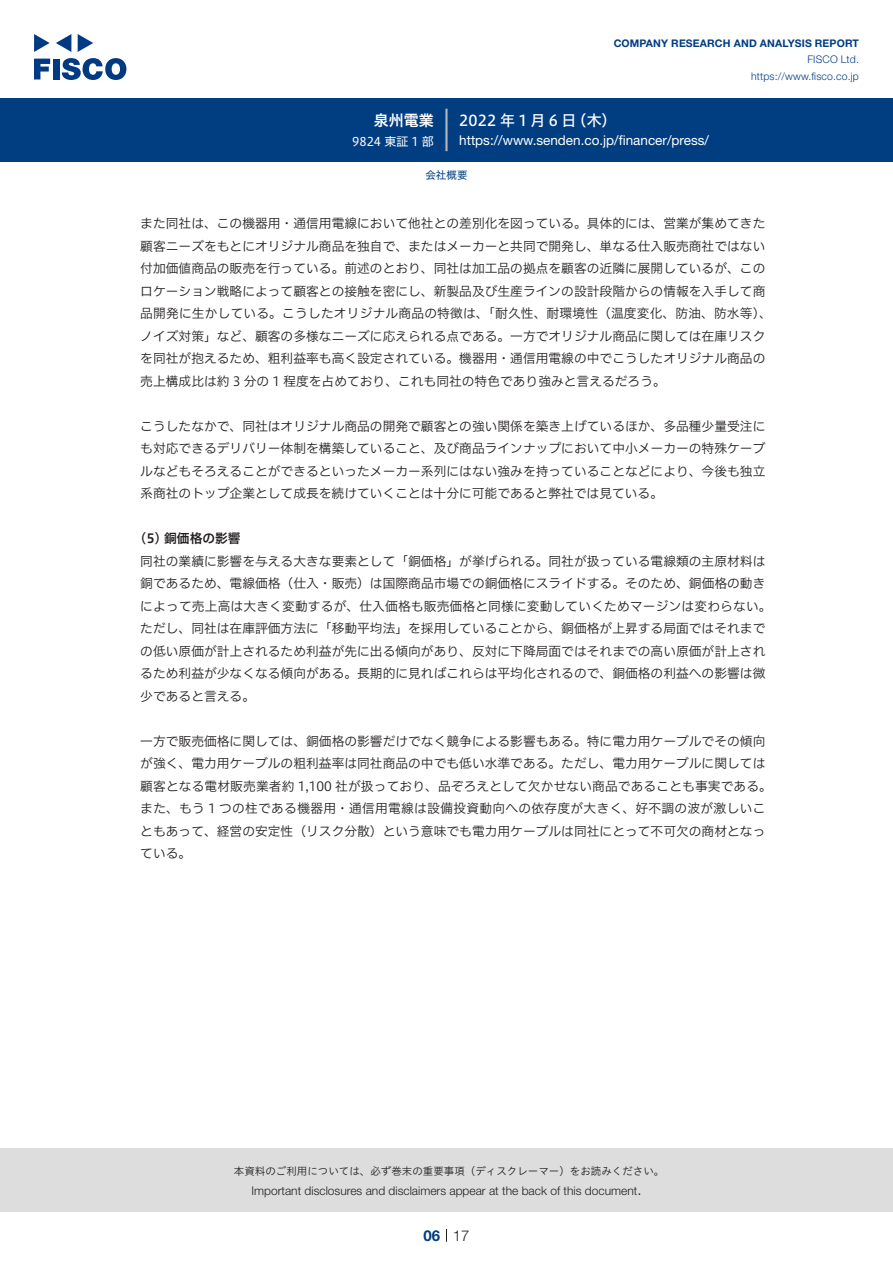
<style>
.page{position:relative;width:893px;height:1263px;background:#fff}
.page>*{position:absolute;margin:0;border:0;box-sizing:border-box;transform-origin:0 0}
.t1{font:15px "Hiragino UD Sans F Std N W5";letter-spacing:.21em;color:#fff}
.t2{font:15px "Hiragino UD Sans F Std N W6";color:#fff}
.t3{font:300 15px "Helvetica Neue LT Std";color:#231f20}
.t4{font:700 15px "Helvetica Neue LT Std";color:#003d81}
.t5{font:13.5px "Helvetica Neue LT Std";color:#fff}
.t6{font:12.75px/22.5px "Hiragino UD Sans F Std N W3";color:#231f20}
.t7{font:12.75px "Hiragino UD Sans F Std N W6";color:#231f20}
.t8{font:300 12px "Helvetica Neue LT Std";color:#231f20}
.t9{font:12px "Hiragino UD Sans F Std N W4";color:#fff}
.t10{font:10.5px "Hiragino UD Sans Std W3";color:#231f20}
.t11{font:700 10.5px "Helvetica Neue LT Std";letter-spacing:.015em;color:#003d81}
.t12{font:300 10.5px/16.5px "Helvetica Neue LT Std";letter-spacing:.015em;color:#003d81;text-align:right}
.t13{font:10.5px "Hiragino UD Sans F Std N W4";color:#003d81}
</style>
<div class="page">
<div style="left:0;top:1148px;width:893px;height:64px;background:#ddd"></div>
<svg style="left:34px;top:59px;width:16px;height:20px"></svg>
<div style="left:53px;top:59px;width:6px;height:20px;background:#003a83"></div>
<svg style="left:62px;top:58px;width:64px;height:22px"></svg>
<svg style="left:34px;top:34px;width:16px;height:18px"></svg>
<svg style="left:78px;top:34px;width:15px;height:18px"></svg>
<svg style="left:56px;top:34px;width:15px;height:18px"></svg>
<div style="left:0;top:98px;width:893px;height:64px;background:#003d81"></div>
<hr style="left:445px;top:109px;width:3px;height:42px;background:#b5b5b6">
<svg style="left:446px;top:1229px;width:1px;height:13px"></svg>
<p class="t2" style="left:374px;top:109px;width:62px">泉州電業</p>
<p class="t9" style="left:352px;top:132px;width:83px">9824 東証 1 部</p>
<p class="t11" style="left:614px;top:37px;width:247px">COMPANY RESEARCH AND ANALYSIS REPORT</p>
<p class="t12" style="left:751px;top:51px;width:109px">FISCO Ltd. https://www.fisco.co j p.</p>
<p class="t1" style="left:459px;top:109px;width:119px">2022年1月6日</p>
<p class="t1" style="left:572px;top:109px;width:46px">（木(</p>
<p class="t5" style="left:459px;top:132px;width:251px">https://www.senden.co j p. /financer/press/</p>
<p class="t13" style="left:425px;top:167px;width:43px">会社概要</p>
<p class="t6" style="left:140px;top:211px;width:633px">また同社は、この機器用・通信用電線において他社との差別化を図っている。具体的には、営業が集めてきた顧客ニーズをもとにオリジナル商品を独自で、またはメーカーと共同で開発し、単なる仕入販売商社ではない付加価値商品の販売を行っている。前述のとおり、同社は加工品の拠点を顧客の近隣に展開しているが、このロケーション戦略によって顧客との接触を密にし、新製品及び生産ラインの設計段階からの情報を入手して商品開発に生かしている。こうしたオリジナル商品の特徴は、「耐久性、耐環境性（温度変化、防油、防水等、(ノイズ対策」など、顧客の多様なニーズに応えられる点である。一方でオリジナル商品に関しては在庫リスクを同社が抱えるため、粗利益率も高く設定されている。機器用・通信用電線の中でこうしたオリジナル商品の売上構成比は約 3 分の 1 程度を占めており、これも同社の特色であり強みと言えるだろう。</p>
<p class="t6" style="left:140px;top:414px;width:627px;text-align:justify">こうしたなかで、同社はオリジナル商品の開発で顧客との強い関係を築き上げているほか、多品種少量受注にも対応できるデリバリー体制を構築していること、及び商品ラインナップにおいて中小メーカーの特殊ケーブルなどもそろえることができるといったメーカー系列にはない強みを持っていることなどにより、今後も独立系商社のトップ企業として成長を続けていくことは十分に可能であると弊社では見ている。</p>
<p class="t7" style="left:140px;top:529px;width:102px">5( ) 銅価格の影響</p>
<p class="t6" style="left:140px;top:549px;width:633px">同社の業績に影響を与える大きな要素として「銅価格」が挙げられる。同社が扱っている電線類の主原材料は銅であるため、電線価格（仕入・販売）は国際商品市場での銅価格にスライドする。そのため、銅価格の動きによって売上高は大きく変動するが、仕入価格も販売価格と同様に変動していくためマージンは変わらない。ただし、同社は在庫評価方法に「移動平均法」を採用していることから、銅価格が上昇する局面ではそれまでの低い原価が計上されるため利益が先に出る傾向があり、反対に下降局面ではそれまでの高い原価が計上されるため利益が少なくなる傾向がある。長期的に見ればこれらは平均化されるので、銅価格の利益への影響は微少であると言える。</p>
<p class="t6" style="left:140px;top:729px;width:633px">一方で販売価格に関しては、銅価格の影響だけでなく競争による影響もある。特に電力用ケーブルでその傾向が強く、電力用ケーブルの粗利益率は同社商品の中でも低い水準である。ただし、電力用ケーブルに関しては顧客となる電材販売業者約 1,100 社が扱っており、品ぞろえとして欠かせない商品であることも事実である。また、もう 1 つの柱である機器用・通信用電線は設備投資動向への依存度が大きく、好不調の波が激しいこともあって、経営の安定性（リスク分散）という意味でも電力用ケーブルは同社にとって不可欠の商材となっている。</p>
<p class="t10" style="left:234px;top:1163px;width:432px">本資料のご利用については、必ず巻末の重要事項（ディスクレーマー）をお読みください。</p>
<p class="t3" style="left:637px;top:1180px;width:6px">.</p>
<p class="t8" style="left:251px;top:1183px;width:387px">Important disclosures and disclaimers appear at the back of this document</p>
<p class="t4" style="left:423px;top:1226px;width:18px">06</p>
<p class="t3" style="left:453px;top:1226px;width:18px">17</p>
</div>
